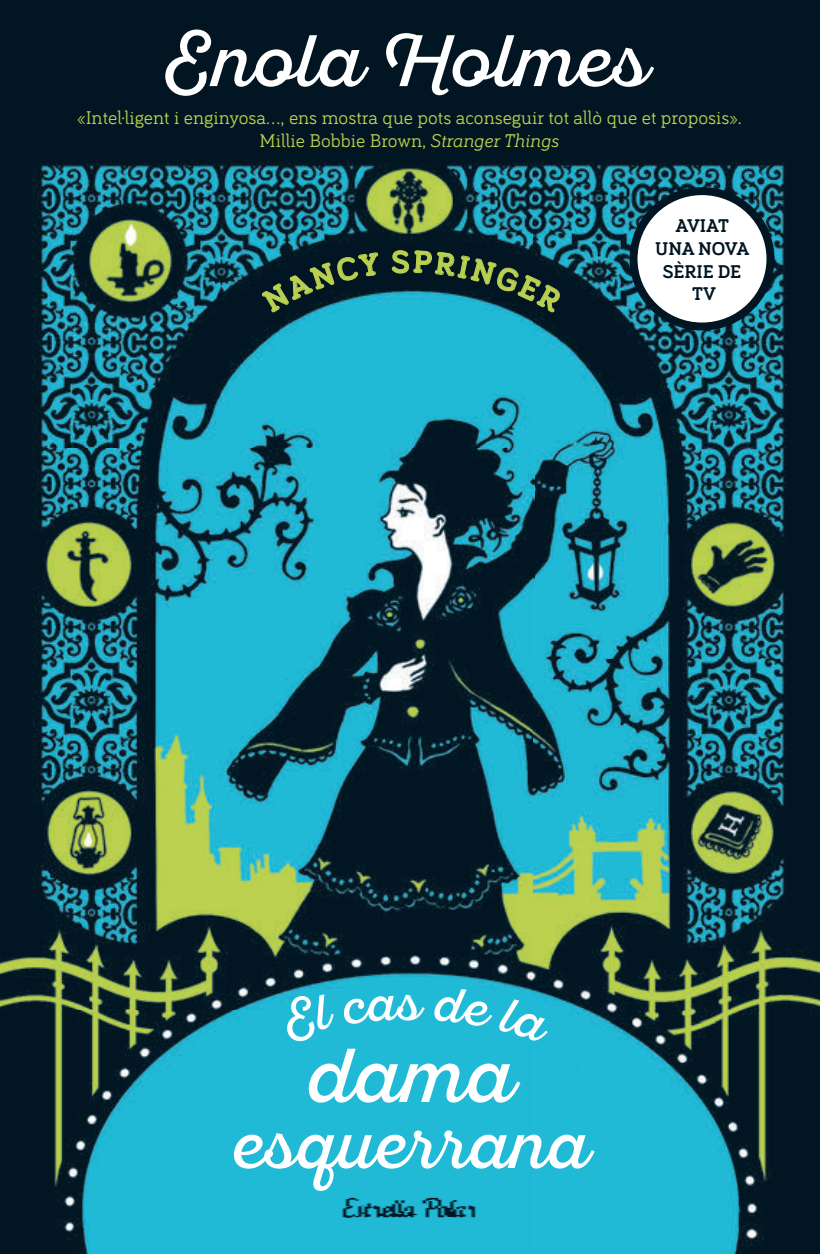
<style>
.page{position:relative;width:820px;height:1254px;background:#fff}
.page>*{position:absolute;margin:0;border:0;box-sizing:border-box;transform-origin:0 0}
.t1{font:76px "Sant Elia Script";color:#fff}
.t2{font:72.6px "Sant Elia Script";color:#fff}
.t3{font:66px "Sant Elia Script";color:#fff}
.t4{font:48px "Sant Elia Script";color:#fff}
.t5{font:19px/22.8px "Bariol Serif";color:#bad050;text-align:center}
.t6{font:700 19px/22.8px "Bariol Serif";color:#011622;text-align:center}
.s1{font-style:italic}
</style>
<div class="page">
<img style="left:0;top:0;width:820px;height:1253px">
<img style="left:337px;top:1185px;width:146px;height:45px">
<div style="left:633px;top:191px;width:137px;height:135px;background:#fff;border-radius:50%"></div>
<div style="left:629px;top:187px;width:145px;height:143px;border:8px solid #011622;border-radius:50%"></div>
<div style="left:279px;top:993px;width:57px;height:50px;background:#20bad7"></div>
<div style="left:342px;top:994px;width:60px;height:30px;background:#20bad7"></div>
<div style="left:433px;top:986px;width:118px;height:57px;background:#20bad7"></div>
<svg style="left:261px;top:252px;width:119px;height:61px;background:#143a3d"></svg>
<svg style="left:391px;top:195px;width:172px;height:118px;background:#1f4f4f"></svg>
<h2 class="t2" style="left:165px;top:19px;width:484px">Enola Holmes</h2>
<p class="t5" style="left:77px;top:105px;width:666px">«Intel·ligent i enginyosa…, ens mostra que pots aconseguir tot allò que et proposis».<br>Millie Bobbie Brown, <span class="s1">Stranger Things</span></p>
<p class="t6" style="left:655px;top:213px;width:96px">AVIAT<br>UNA NOVA<br>SÈRIE DE<br>TV</p>
<h3 class="t4" style="left:397px;top:974px;width:24px">s</h3>
<h1 class="t1" style="left:307px;top:1030px;width:208px">dama</h1>
<h3 class="t3" style="left:232px;top:1106px;width:358px">esquerrana</h3>
</div>
